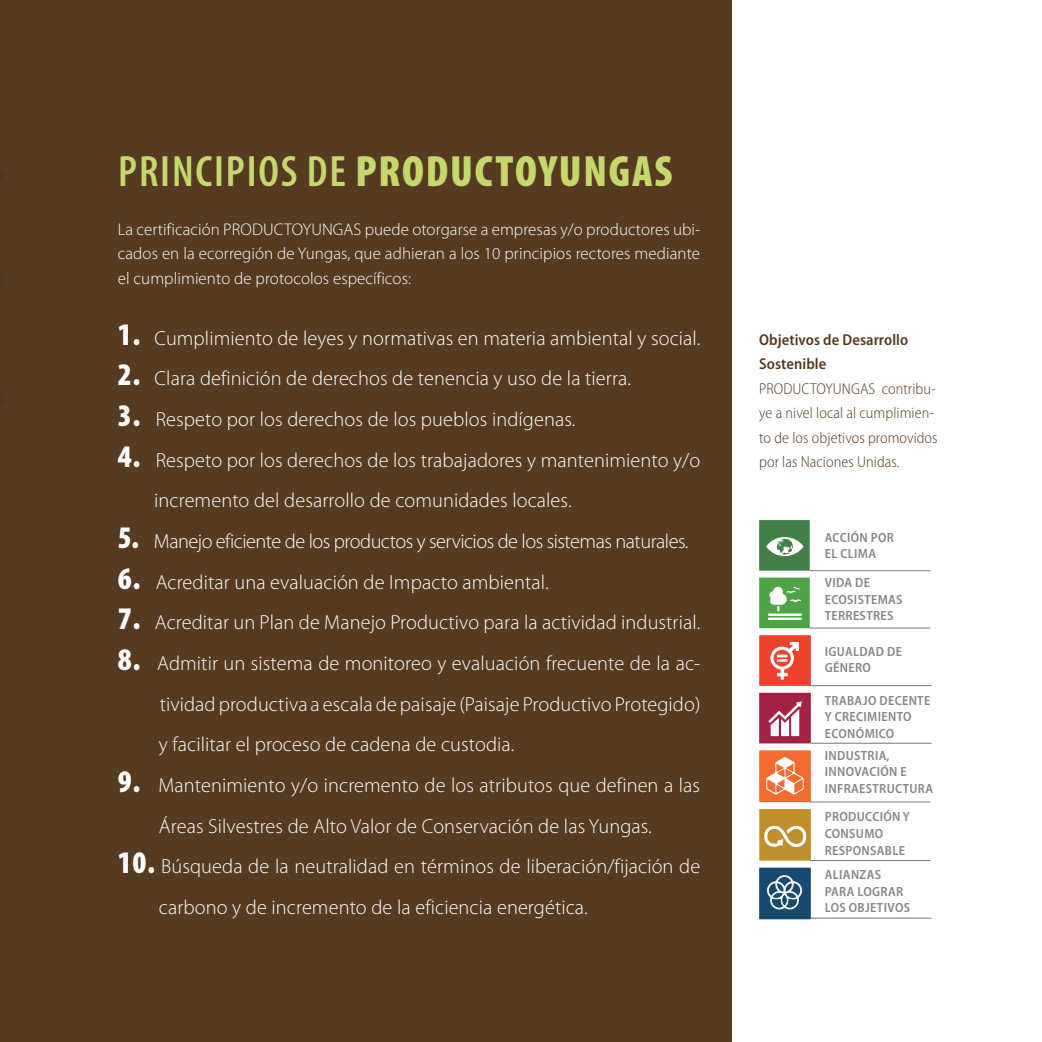
<style>
.page{position:relative;width:1042px;height:1042px;background:#fff}
.page>*{position:absolute;margin:0;border:0;box-sizing:border-box;transform-origin:0 0}
.t1{font:900 condensed 44.1px "Myriad Pro";letter-spacing:.04em;color:#c6d76b}
.t2{font:300 20.3px/40.6px "Myriad Pro";letter-spacing:.005em;color:#fff}
.t3{font:300 20.3px "Myriad Pro";letter-spacing:-.025em;color:#fff}
.t4{font:300 16.97px/24.5px "Myriad Pro";letter-spacing:.005em;color:#fff;text-align:justify}
.t5{font:300 semi-condensed 15.75px/24.5px "Myriad Pro";letter-spacing:.005em;color:#543b22}
.t6{font:600 semi-condensed 15.75px/24.5px "Myriad Pro";letter-spacing:.005em;color:#543b22}
.t7{font:600 semi-condensed 13.3px/16.6px "Myriad Pro";letter-spacing:.025em;color:#878787}
.s1{font-weight:600}
.s2{font-weight:900;font-stretch:condensed;font-size:31.5px}
</style>
<div class="page">
<div style="left:0;top:0;width:732px;height:1042px;background:#543b22"></div>
<hr style="left:0;top:0;width:1px;height:1042px;background:#000">
<img style="left:0;top:0;width:1px;height:677px">
<svg style="left:759px;top:520px;width:51px;height:51px;background:#5e9363"></svg>
<svg style="left:759px;top:577px;width:51px;height:51px;background:#70b469"></svg>
<svg style="left:759px;top:635px;width:52px;height:51px;background:#ef5f4e"></svg>
<svg style="left:759px;top:692px;width:52px;height:51px"></svg>
<svg style="left:759px;top:750px;width:52px;height:52px;background:#f48858"></svg>
<svg style="left:759px;top:809px;width:52px;height:52px;background:#c79e4b"></svg>
<svg style="left:759px;top:867px;width:52px;height:52px;background:#3c6785"></svg>
<hr style="left:810px;top:570px;width:120px;height:1px;background:#777776">
<hr style="left:810px;top:628px;width:120px;height:1px;background:#777776">
<hr style="left:811px;top:685px;width:120px;height:1px;background:#777776">
<hr style="left:811px;top:743px;width:120px;height:1px;background:#777776">
<hr style="left:810px;top:802px;width:120px;height:1px;background:#777776">
<hr style="left:810px;top:860px;width:120px;height:1px;background:#777776">
<hr style="left:811px;top:918px;width:120px;height:1px;background:#777776">
<h1 class="t1" style="left:118px;top:146px;width:556px"><span class="s1">PRINCIPIOS DE</span> PRODUCTOYUNGAS</h1>
<p class="t4" style="left:118px;top:216px;width:584px">La certificación PRODUCTOYUNGAS puede otorgarse a empresas y/o productores ubi&shy;cados en la ecorregión de Yungas, que adhieran a los 10 principios rectores mediante el cumplimiento de protocolos específicos:</p>
<p class="t2" style="left:118px;top:317px;width:584px"><span class="s2">1.</span> Cumplimiento de leyes y normativas en materia ambiental y social.</p>
<p class="t2" style="left:118px;top:358px;width:515px"><span class="s2">2.</span> Clara definición de derechos de tenencia y uso de la tierra.</p>
<p class="t2" style="left:118px;top:399px;width:459px"><span class="s2">3.</span> Respeto por los derechos de los pueblos indígenas.</p>
<p class="t2" style="left:154px;top:439px;width:547px;text-indent:-36px"><span class="s2">4.</span> Respeto por los derechos de los trabajadores y mantenimiento y/o incremento del desarrollo de comunidades locales.</p>
<p class="t3" style="left:118px;top:529px;width:572px"><span class="s2">5.</span> Manejo eficiente de los productos y servicios de los sistemas naturales.</p>
<p class="t2" style="left:118px;top:561px;width:432px"><span class="s2">6.</span> Acreditar una evaluación de Impacto ambiental.</p>
<p class="t2" style="left:118px;top:602px;width:584px"><span class="s2">7.</span> Acreditar un Plan de Manejo Productivo para la actividad industrial.</p>
<p class="t2" style="left:159px;top:643px;width:543px;text-align:justify;text-indent:-41px"><span class="s2">8.</span> Admitir un sistema de monitoreo y evaluación frecuente de la ac&shy;tividad productiva a escala de paisaje (Paisaje Productivo Protegido) y facilitar el proceso de cadena de custodia.</p>
<p class="t2" style="left:118px;top:764px;width:584px;text-align:center"><span class="s2">9.</span> Mantenimiento y/o incremento de los atributos que definen a las<br>Áreas Silvestres de Alto Valor de Conservación de las Yungas.</p>
<p class="t2" style="left:159px;top:846px;width:543px;text-indent:-41px"><span class="s2">10.</span> Búsqueda de la neutralidad en términos de liberación/fijación de carbono y de incremento de la eficiencia energética.</p>
<p class="t6" style="left:759px;top:327px;width:151px">Objetivos de Desarrollo<br>Sostenible</p>
<p class="t5" style="left:759px;top:376px;width:180px">PRODUCTOYUNGAS contribu&shy;ye a nivel local al cumplimien&shy;to de los objetivos promovidos por las Naciones Unidas.</p>
<p class="t7" style="left:825px;top:529px;width:71px">ACCIÓN POR<br>EL CLIMA</p>
<p class="t7" style="left:825px;top:574px;width:79px">VIDA DE<br>ECOSISTEMAS<br>TERRESTRES</p>
<p class="t7" style="left:825px;top:643px;width:79px">IGUALDAD DE<br>GÉNERO</p>
<p class="t7" style="left:825px;top:692px;width:107px">TRABAJO DECENTE<br>Y CRECIMIENTO<br>ECONÓMICO</p>
<p class="t7" style="left:825px;top:747px;width:110px">INDUSTRIA,<br>INNOVACIÓN E<br>INFRAESTRUCTURA</p>
<p class="t7" style="left:825px;top:809px;width:87px">PRODUCCIÓN Y<br>CONSUMO<br>RESPONSABLE</p>
<p class="t7" style="left:825px;top:866px;width:87px">ALIANZAS<br>PARA LOGRAR<br>LOS OBJETIVOS</p>
</div>
